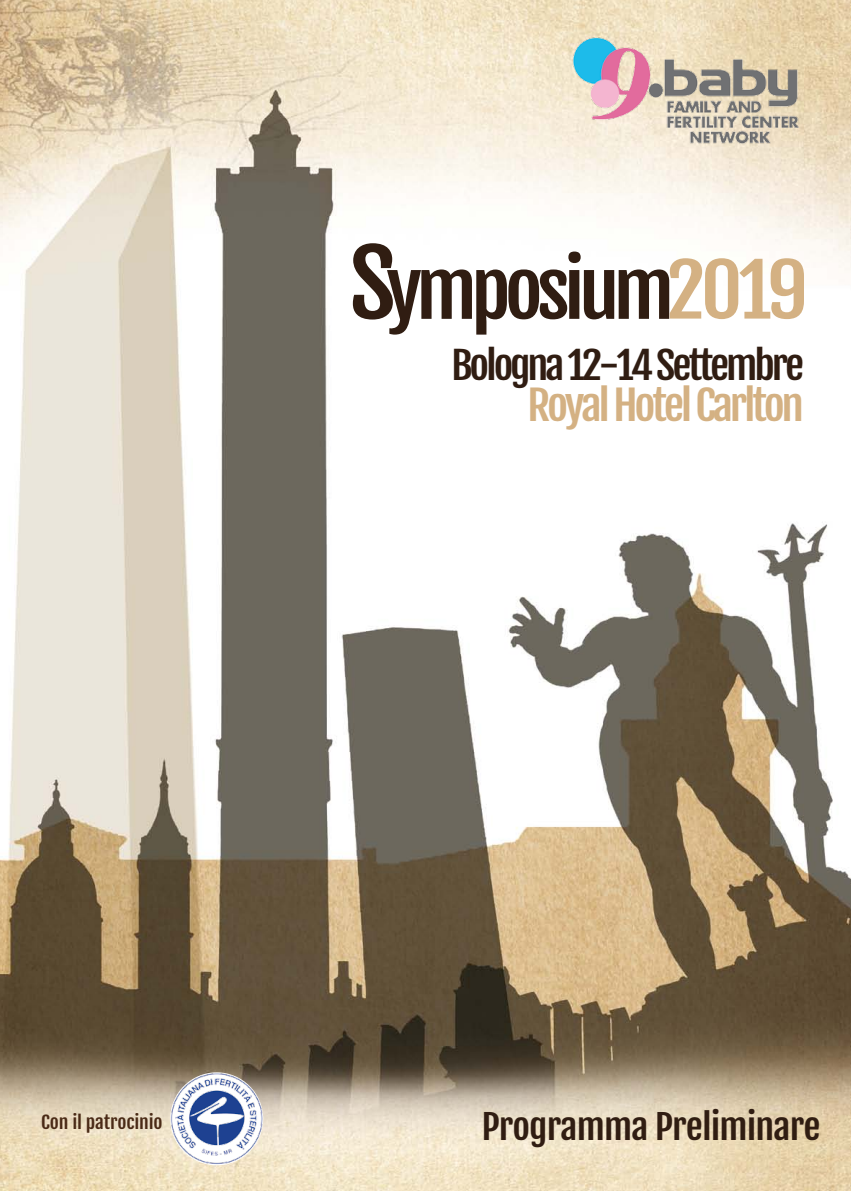
<style>
.page{position:relative;width:851px;height:1191px;background:#fff}
.page>*{position:absolute;margin:0;border:0;box-sizing:border-box;transform-origin:0 0}
.t1{font:40.2px "Fjalla One";letter-spacing:-.075em;color:#d4b183;scale:1.13 1}
.t2{font:37.4px "Fjalla One";letter-spacing:-.075em;color:#301d12;scale:1.13 1}
.t3{font:33.6px "Fjalla One";letter-spacing:-.025em;color:#301d12;scale:1.13 1}
.t4{font:17.2px "Fjalla One";letter-spacing:-.01em;color:#4a2a16;scale:1.13 1}
</style>
<div class="page">
<img style="left:0;top:0;width:850px;height:1191px">
<svg style="left:353px;top:243px;width:450px;height:91px"></svg>
<img style="left:553px;top:24px;width:263px;height:130px">
<img style="left:170px;top:1072px;width:93px;height:93px;border-radius:46px">
<p class="t2" style="left:451px;top:342px;width:314px">Bologna 12-14 Settembre</p>
<p class="t1" style="left:527px;top:380px;width:246px">Royal Hotel Carlton</p>
<p class="t4" style="left:41px;top:1112px;width:109px">Con il patrocinio</p>
<p class="t3" style="left:481px;top:1106px;width:301px">Programma Preliminare</p>
</div>
